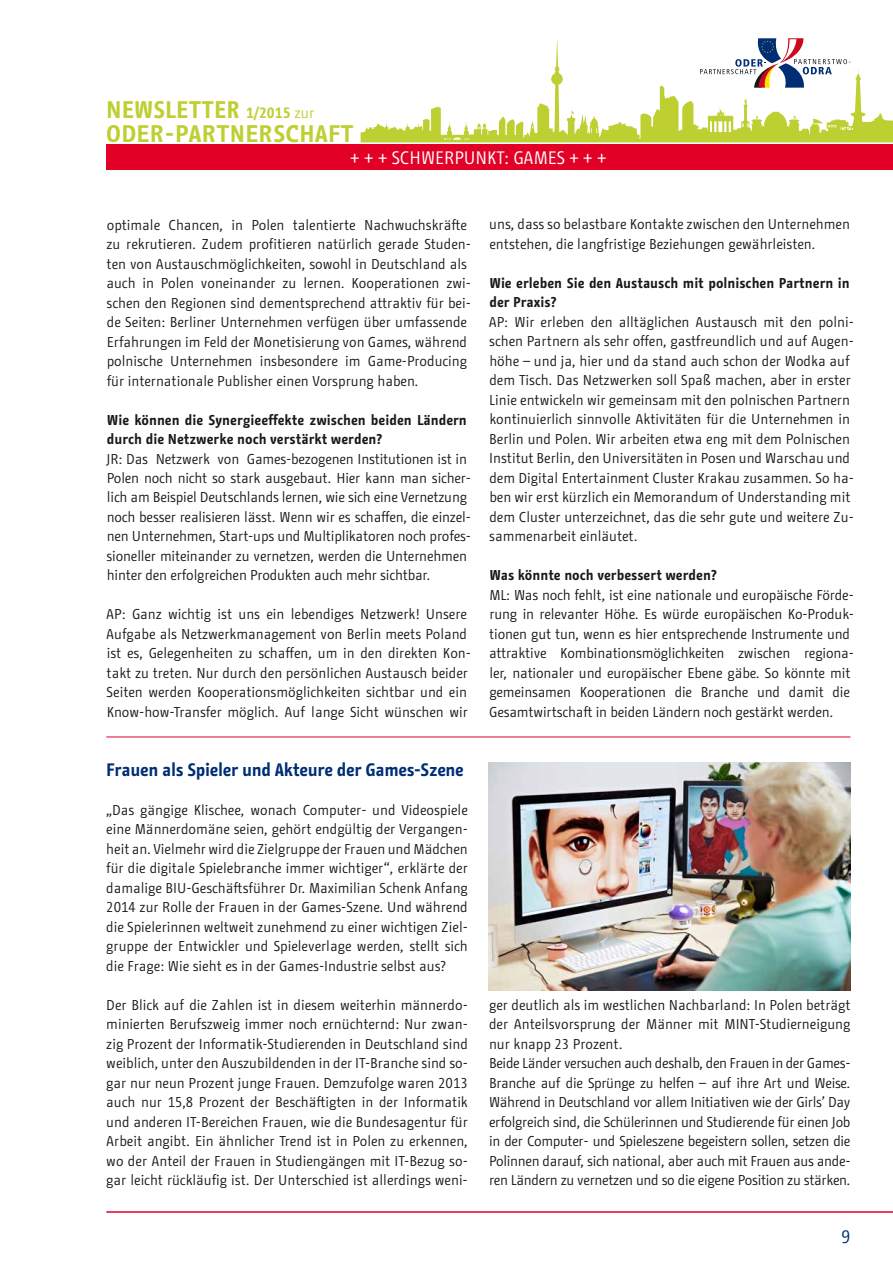
<style>
.page{position:relative;width:893px;height:1263px;background:#fff}
.page>*{position:absolute;margin:0;border:0;box-sizing:border-box;transform-origin:0 0}
.t1{font:700 24px "BMF Change Sans Cond Int";letter-spacing:.005em;color:#bdcf31}
.t2{font:700 24px "BMF Change Letter Int";letter-spacing:.005em;color:#bdcf31}
.t3{font:700 18px "BMF Change Sans Cond Int";letter-spacing:-.02em;color:#002e75}
.t4{font:18px "BMF Change Sans Cond Int";color:#fff}
.t5{font:18px "BMF Change Sans Cond Int";color:#002e75}
.t6{font:14.25px/19.5px "BMF Change Sans Cond Int";color:#1a171c}
.t7{font:14.25px/19.5px "BMF Change Sans Cond Int";letter-spacing:-.02em;color:#1a171c}
.t8{font:700 14.25px/19.5px "BMF Change Sans Cond Int";color:#1a171c}
.s1{font-size:15px}
.s2{font-weight:400;font-size:15px}
</style>
<div class="page">
<hr style="left:106px;top:1211px;width:787px;height:2px;background:#e20026">
<svg style="left:361px;top:39px;width:532px;height:103px"></svg>
<svg style="left:700px;top:38px;width:150px;height:50px"></svg>
<div style="left:106px;top:145px;width:787px;height:25px;background:#e20026"></div>
<hr style="left:106px;top:737px;width:744px;height:1px;background:#e20026">
<img style="left:489px;top:763px;width:361px;height:227px">
<h1 class="t1" style="left:106px;top:94px;width:210px">Newsletter <span class="s1">1/2015</span> <span class="s2">zur</span></h1>
<h1 class="t2" style="left:106px;top:118px;width:249px">ODER-PARTNERSCHAFT</h1>
<p class="t4" style="left:350px;top:146px;width:82px">+ + + Schwerp</p>
<p class="t4" style="left:464px;top:146px;width:71px">unkt: Games</p>
<p class="t4" style="left:569px;top:146px;width:39px">+ + +</p>
<p class="t6" style="left:106px;top:215px;width:366px">optimale Chancen, in Polen talentierte Nachwuchskräfte zu rekrutieren. Zudem profitieren natürlich gerade Studen&shy;ten von Austauschmöglichkeiten, sowohl in Deutschland als auch in Polen voneinander zu lernen. Kooperationen zwi&shy;schen den Regionen sind dementsprechend attraktiv für bei&shy;de Seiten: Berliner U nternehmen verfügen über umfassende Erfahrungen im Feld der Monetisierung von Games, während polnische U nternehmen insbesondere im Game-Producing für internationale Publisher einen Vorsprung haben.</p>
<p class="t8" style="left:107px;top:410px;width:362px">Wie können die Synergieeffekte zwischen beiden Ländern durch die Netzwerke noch verstärkt werden?</p>
<p class="t6" style="left:107px;top:448px;width:366px">JR: Das Netzwerk von Games-bezogenen Institutionen ist in Polen noch nicht so stark ausgebaut. H ier kann man sicher&shy;lich am Beispiel Deutschlands lernen, wie sich eine Vernetzung noch besser realisieren lässt. Wenn wir es schaffen, die einzel&shy;nen U nternehmen, Start-ups und Multiplikatoren noch profes&shy;sioneller miteinander zu vernetzen, werden die U nternehmen hinter den erfolgreichen Produkten auch mehr sichtbar.</p>
<p class="t6" style="left:106px;top:604px;width:366px">AP: Ganz wichtig ist uns ein lebendiges Netzwerk! U nsere Aufgabe als Netzwerkmanagement von Berlin meets Poland ist es, Gelegenheiten zu schaffen, um in den direkten Kon&shy;takt zu treten. Nur durch den persönlichen Austausch beider Seiten werden Kooperationsmöglichkeiten sichtbar und ein Know-how-Transfer möglich. Auf lange Sicht wünschen wir</p>
<p class="t6" style="left:489px;top:214px;width:362px">uns, dass so belastbare Kontakte zwischen den U nternehmen entstehen, die langfristige Beziehungen gewährleisten.</p>
<p class="t8" style="left:489px;top:273px;width:362px">Wie erleben Sie den Austausch mit polnischen Partnern in der Praxis?</p>
<p class="t6" style="left:489px;top:312px;width:366px">AP: Wir erleben den alltäglichen Austausch mit den polni&shy;schen Partnern als sehr offen, gastfreundlich und auf Augen&shy;höhe – und ja, hier und da stand auch schon der Wodka auf dem Tisch. Das Netzwerken soll Spaß machen, aber in erster Linie entwickeln wir gemeinsam mit den polnischen Partnern kontinuierlich sinnvolle Aktivitäten für die U nternehmen in Berlin und Polen. Wir arbeiten etwa eng mit dem Polnischen Institut Berlin, den U niversitäten in Posen und Warschau und dem Digital Entertainment Cluster Krakau zusammen. So ha&shy;ben wir erst kürzlich ein Memorandum of U nderstanding mit dem Cluster unterzeichnet, das die sehr gute und weitere Zu&shy;sammenarbeit einläutet.</p>
<p class="t8" style="left:490px;top:565px;width:228px">Was könnte noch verbessert werden?</p>
<p class="t6" style="left:489px;top:585px;width:366px">ML: Was noch fehlt, ist eine nationale und europäische Förde&shy;rung in relevanter Höhe. Es würde europäischen Ko-Produk&shy;tionen gut tun, wenn es hier entsprechende Instrumente und attraktive Kombinationsmöglichkeiten zwischen regiona&shy;ler, nationaler und europäischer Ebene gäbe. So könnte mit gemeinsamen Kooperationen die Branche und damit die Gesamtwirtschaft in beiden Ländern noch gestärkt werden.</p>
<p class="t3" style="left:106px;top:757px;width:359px">Frauen als Spieler und Akteure der Games-Szene</p>
<p class="t6" style="left:106px;top:800px;width:363px;text-align:justify">„Das gängige Klischee, wonach Computer- und Videospiele eine Männerdomäne seien, gehört endgültig der Vergangen&shy;heit an. Vielmehr wird die Zielgruppe der Frauen und Mädchen für die digitale Spielebranche immer wichtiger“, erklärte der damalige BIU-Geschäftsführer Dr. Maximilian Schenk Anfang 2014 zur Rolle der Frauen in der Games-Szene. U nd während die Spielerinnen weltweit zunehmend zu einer wichtigen Ziel&shy;gruppe der Entwickler und Spieleverlage werden, stellt sich die Frage: Wie sieht es in der Games-Industrie selbst aus?</p>
<p class="t6" style="left:106px;top:994px;width:363px;text-align:justify">Der Blick auf die Zahlen ist in diesem weiterhin männerdo&shy;minierten Berufszweig immer noch ernüchternd: Nur zwan&shy;zig Prozent der Informatik-Studierenden in Deutschland sind weiblich, unter den Auszubildenden in der IT-Branche sind so&shy;gar nur neun Prozent junge Frauen. Demzufolge waren 2013 auch nur 15,8 Prozent der Beschäftigten in der Informatik und anderen IT-Bereichen Frauen, wie die Bundesagentur für Arbeit angibt. Ein ähnlicher Trend ist in Polen zu erkennen, wo der Anteil der Frauen in Studiengängen mit IT-Bezug so&shy;gar leicht rückläufig ist. Der U nterschied ist allerdings weni-</p>
<p class="t7" style="left:489px;top:994px;width:363px">ger deutlich als im westlichen Nachbarland: In Polen beträgt der Anteilsvorsprung der Männer mit MINT-Studierneigung nur knapp 23 Prozent.<br>Beide Länder versuchen auch deshalb, den Frauen in der Games-Branche auf die Sprünge zu helfen – auf ihre Art und Weise.<br>Während in Deutschland vor allem Initiativen wie der Girls’ Day erfolgreich sind, die Schülerinnen und Studierende für einen Job in der Computer- und Spieleszene begeistern sollen, setzen die Polinnen darauf, sich national, aber auch mit Frauen aus ande&shy;ren Ländern zu vernetzen und so die eigene Position zu stärken.</p>
<p class="t5" style="left:841px;top:1224px;width:11px">9</p>
</div>
